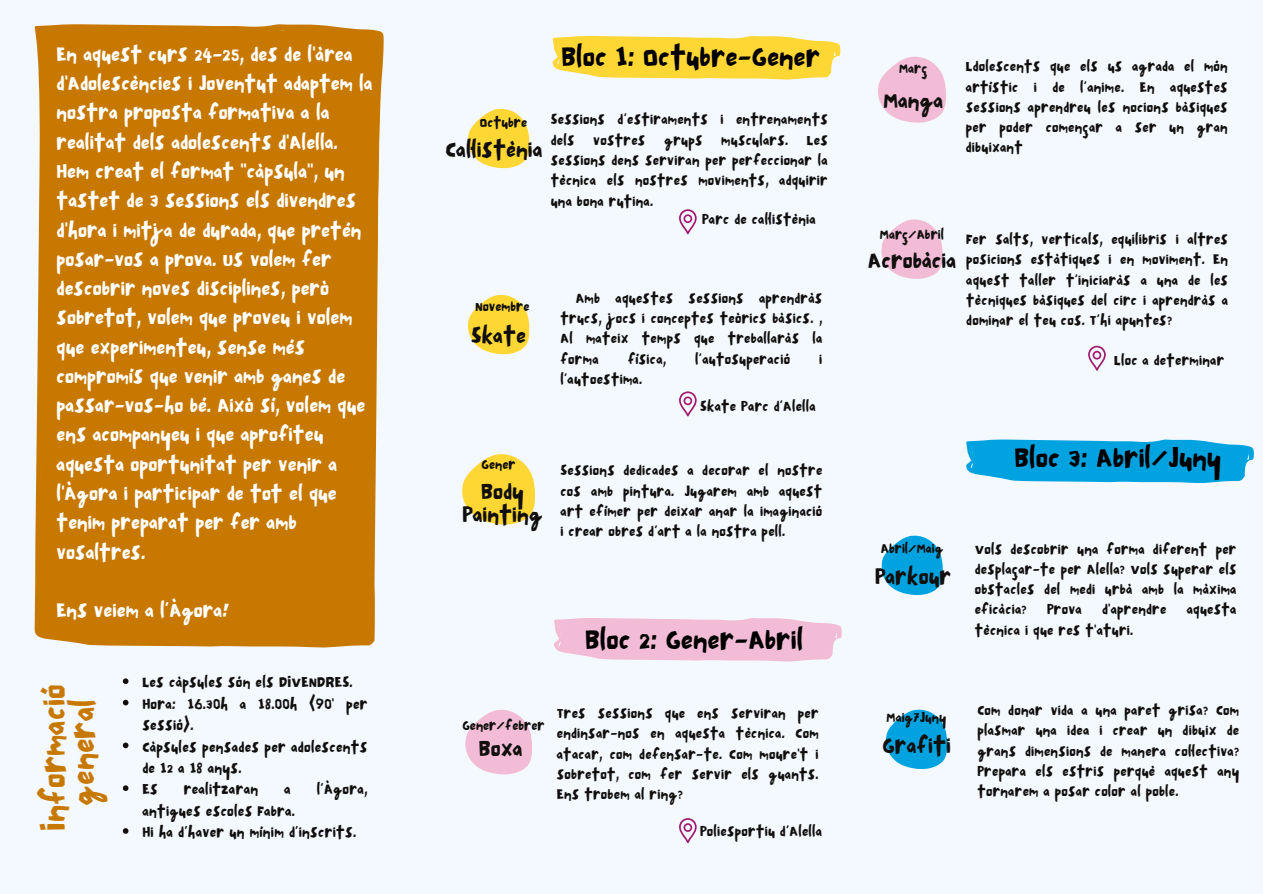
<style>
.page{position:relative;width:1263px;height:894px;background:#fff}
.page>*{position:absolute;margin:0;border:0;box-sizing:border-box;transform-origin:0 0}
.t1{font:34.35px/29.2px "NF PAGKAKI Regular";color:#c77800;text-align:center}
.t2{font:28.8px "NF PAGKAKI Regular";color:#000}
.t3{font:23.4px/22.5px "NF PAGKAKI Regular";color:#100f0d;text-align:center}
.t4{font:21px/29.2px "NF PAGKAKI Regular";color:#fff}
.t5{font:15.45px/21.3px "NF PAGKAKI Regular";letter-spacing:.015em;color:#100f0d}
.t6{font:15px/20.2px "NF PAGKAKI Regular";letter-spacing:.015em;color:#100f0d;text-align:justify}
.t7{font:14.4px "NF PAGKAKI Regular";color:#100f0d}
</style>
<div class="page">
<div style="left:0;top:0;width:1263px;height:893px;background:#f4f8ff"></div>
<svg style="left:468px;top:294px;width:62px;height:61px"></svg>
<svg style="left:462px;top:454px;width:73px;height:71px"></svg>
<svg style="left:468px;top:108px;width:62px;height:61px"></svg>
<svg style="left:553px;top:36px;width:287px;height:43px;background:#fdda47"></svg>
<svg style="left:554px;top:618px;width:288px;height:43px;background:#f2c1da"></svg>
<svg style="left:878px;top:56px;width:68px;height:67px"></svg>
<svg style="left:465px;top:710px;width:67px;height:65px"></svg>
<svg style="left:881px;top:219px;width:62px;height:60px"></svg>
<div style="left:34px;top:24px;width:350px;height:623px;background:#c77800"></div>
<svg style="left:966px;top:439px;width:288px;height:44px;background:#1dade3"></svg>
<svg style="left:886px;top:709px;width:62px;height:60px"></svg>
<svg style="left:881px;top:535px;width:62px;height:60px"></svg>
<svg style="left:679px;top:818px;width:18px;height:24px"></svg>
<svg style="left:123px;top:678px;width:5px;height:5px"></svg>
<svg style="left:123px;top:699px;width:5px;height:6px"></svg>
<svg style="left:123px;top:742px;width:5px;height:6px"></svg>
<svg style="left:123px;top:785px;width:5px;height:5px"></svg>
<svg style="left:123px;top:828px;width:5px;height:5px"></svg>
<svg style="left:679px;top:209px;width:18px;height:25px"></svg>
<svg style="left:1088px;top:345px;width:18px;height:25px"></svg>
<svg style="left:679px;top:391px;width:18px;height:25px"></svg>
<h3 class="t4" style="left:57px;top:39px;width:318px">En aquest curs 24-25, des de l'àrea d'Adolescències i Joventut adaptem la nostra proposta formativa a la realitat dels adolescents d'Alella.<br>Hem creat el format "càpsula", un tastet de 3 sessions els divendres d'hora i mitja de durada, que pretén posar-vos a prova. Us volem fer descobrir noves disciplines, però sobretot, volem que proveu i volem que experimenteu, sense més compromís que venir amb ganes de passar-vos-ho bé. Això sí, volem que ens acompanyeu i que aprofiteu aquesta oportunitat per venir a l'Àgora i participar de tot el que tenim preparat per fer amb vosaltres.</h3>
<p class="t4" style="left:57px;top:595px;width:174px">Ens veiem a l’Àgora!</p>
<p class="t1" style="left:38px;top:830px;width:148px;rotate:-90deg">Informació general</p>
<p class="t5" style="left:142px;top:671px;width:212px">Les càpsules són els DIVENDRES.</p>
<p class="t5" style="left:142px;top:692px;width:227px">Hora: 16.30h a 18.00h (90' per sessió).</p>
<p class="t5" style="left:142px;top:735px;width:227px">Càpsules pensades per adolescents de 12 a 18 anys.</p>
<p class="t5" style="left:142px;top:778px;width:17px">Es</p>
<p class="t5" style="left:184px;top:778px;width:76px">realitzaran</p>
<p class="t5" style="left:284px;top:778px;width:8px">a</p>
<p class="t5" style="left:317px;top:778px;width:52px">l’Àgora,</p>
<p class="t5" style="left:142px;top:799px;width:154px">antigues escoles Fabra.</p>
<h2 class="t5" style="left:142px;top:820px;width:215px">Hi ha d’haver un mínim d’inscrits.</h2>
<h4 class="t2" style="left:561px;top:39px;width:261px">Bloc 1: Octubre-Gener</h4>
<p class="t7" style="left:480px;top:114px;width:49px">Octubre</p>
<p class="t3" style="left:445px;top:138px;width:99px">Cal·listènia</p>
<p class="t6" style="left:551px;top:109px;width:279px">Sessions d’estiraments i entrenaments dels vostres grups musculars. Les sessions dens serviran per perfeccionar la tècnica els nostres moviments, adquirir una bona rutina.</p>
<p class="t6" style="left:702px;top:208px;width:115px">Parc de cal·listènia</p>
<p class="t7" style="left:476px;top:297px;width:55px">Novembre</p>
<p class="t3" style="left:471px;top:324px;width:57px">Skate</p>
<h1 class="t6" style="left:560px;top:287px;width:263px;text-indent:15px">Amb aquestes sessions aprendràs trucs, jocs i conceptes teòrics bàsics. , Al mateix temps que treballaràs la forma</h1>
<h1 class="t6" style="left:628px;top:348px;width:40px">física,</h1>
<h1 class="t6" style="left:695px;top:348px;width:96px">l’autosuperació</h1>
<h1 class="t6" style="left:819px;top:348px;width:5px">i</h1>
<h1 class="t6" style="left:560px;top:368px;width:83px">l’autoestima.</h1>
<p class="t6" style="left:700px;top:395px;width:117px">Skate Parc d’Alella</p>
<p class="t7" style="left:481px;top:455px;width:36px">Gener</p>
<p class="t3" style="left:462px;top:479px;width:82px">Body<br>Painting</p>
<p class="t6" style="left:560px;top:460px;width:263px">Sessions dedicades a decorar el nostre cos amb pintura. Jugarem amb aquest art efímer per deixar anar la imaginació i crear obres d’art a la nostra pell.</p>
<h4 class="t2" style="left:585px;top:621px;width:220px">Bloc 2: Gener-Abril</h4>
<p class="t7" style="left:462px;top:716px;width:84px">Gener/febrer</p>
<h3 class="t3" style="left:479px;top:736px;width:46px">Boxa</h3>
<p class="t6" style="left:557px;top:702px;width:263px">Tres sessions que ens serviran per endinsar-nos en aquesta tècnica. Com atacar, com defensar-te. Com moure't i sobretot, com fer servir els guants.<br>Ens trobem al ring?</p>
<p class="t6" style="left:700px;top:820px;width:124px">Poliesportiu d’Alella</p>
<p class="t7" style="left:899px;top:60px;width:30px">Març</p>
<h2 class="t3" style="left:883px;top:88px;width:61px">Manga</h2>
<p class="t6" style="left:966px;top:56px;width:263px">Ldolescents que els us agrada el món artístic i de l’anime. En aquestes sessions aprendreu les nocions bàsiques per poder començar a ser un gran dibuixant</p>
<p class="t7" style="left:880px;top:225px;width:66px">Març/Abril</p>
<h3 class="t3" style="left:868px;top:249px;width:90px">Acrobàcia</h3>
<p class="t6" style="left:966px;top:229px;width:263px">Fer salts, verticals, equilibris i altres posicions estàtiques i en moviment. En aquest taller t’iniciaràs a una de les tècniques bàsiques del circ i aprendràs a dominar el teu cos. T’hi apuntes?</p>
<p class="t6" style="left:1114px;top:350px;width:112px">Lloc a determinar</p>
<p class="t2" style="left:1014px;top:439px;width:208px">Bloc 3: Abril/Juny</p>
<p class="t7" style="left:881px;top:539px;width:64px">Abril/Maig</p>
<p class="t3" style="left:875px;top:564px;width:78px">Parkour</p>
<p class="t6" style="left:975px;top:538px;width:263px">Vols descobrir una forma diferent per desplaçar-te per Alella? Vols superar els obstacles del medi urbà amb la màxima eficàcia?</p>
<p class="t6" style="left:1047px;top:599px;width:36px">Prova</p>
<p class="t6" style="left:1102px;top:599px;width:66px">d'aprendre</p>
<p class="t6" style="left:1187px;top:599px;width:51px">aquesta</p>
<p class="t6" style="left:975px;top:619px;width:160px">tècnica i que res t'aturi.</p>
<h3 class="t7" style="left:887px;top:708px;width:61px">Maig7Juny</h3>
<p class="t3" style="left:882px;top:733px;width:70px">Grafiti</p>
<h3 class="t6" style="left:977px;top:699px;width:263px">Com donar vida a una paret grisa? Com plasmar una idea i crear un dibuix de grans dimensions de manera col·lectiva?<br>Prepara els estris perquè aquest any tornarem a posar color al poble.</h3>
</div>
